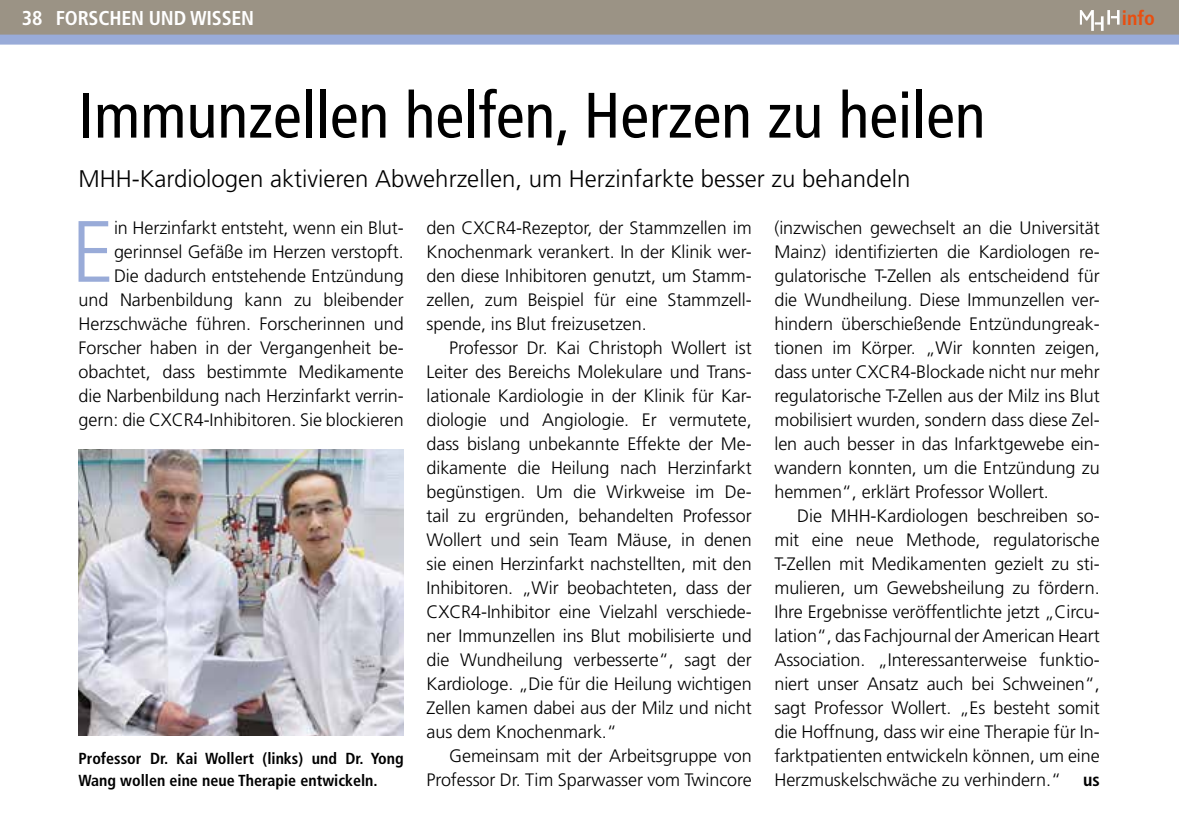
<style>
.page{position:relative;width:1179px;height:823px;background:#fff}
.page>*{position:absolute;margin:0;border:0;box-sizing:border-box;transform-origin:0 0}
.t1{font:300 86.8px "Frutiger";color:#99abd8}
.t2{font:condensed 64px "Frutiger";color:#000}
.t3{font:300 24px "Frutiger";color:#000}
.t4{font:700 condensed 20px "Frutiger";letter-spacing:-.01em;color:#fff}
.t5{font:700 condensed 20px "Frutiger";color:#e94e0f}
.t6{font:300 18px/24px "Frutiger";letter-spacing:-.005em;color:#000;text-align:justify}
.t7{font:700 condensed 16px/22px "Frutiger";color:#000}
.s1{font-weight:700;font-stretch:condensed}
</style>
<div class="page">
<div style="left:0;top:0;width:1178px;height:39px;background:#9b9385"></div>
<div style="left:0;top:35px;width:1178px;height:10px;background:#99abd8"></div>
<img style="left:1079px;top:10px;width:40px;height:21px">
<img style="left:78px;top:449px;width:326px;height:286px">
<p class="t4" style="left:22px;top:6px;width:234px">38 FORSCHEN UND WISSEN</p>
<p class="t5" style="left:1121px;top:6px;width:34px">info</p>
<h2 class="t2" style="left:78px;top:78px;width:908px">Immunzellen helfen, Herzen zu heilen</h2>
<h3 class="t3" style="left:78px;top:165px;width:833px">MHH-Kardiologen aktivieren Abwehrzellen, um Herzinfarkte besser zu behandeln</h3>
<p class="t6" style="left:78px;top:215px;width:327px;text-align:right">in Herzinfarkt entsteht, wenn ein Blut&shy;gerinnsel Gefäße im Herzen verstopft.<br>Die dadurch entstehende Entzündung<br>und Narbenbildung kann zu bleibender Herzschwäche führen. Forscherinnen und Forscher haben in der Vergangenheit be&shy;obachtet, dass bestimmte Medikamente die Narbenbildung nach Herzinfarkt verrin&shy;gern: die CXCR4-Inhibitoren. Sie blockieren</p>
<p class="t6" style="left:426px;top:215px;width:327px">den CXCR4-Rezeptor, der Stammzellen im Knochenmark verankert. In der Klinik wer&shy;den diese Inhibitoren genutzt, um Stamm&shy;zellen, zum Beispiel für eine Stammzell&shy;spende, ins Blut freizusetzen.</p>
<h1 class="t1" style="left:71px;top:202px;width:45px">E</h1>
<p class="t6" style="left:426px;top:335px;width:327px;text-indent:23px">Professor Dr. Kai Christoph Wollert ist Leiter des Bereichs Molekulare und Trans&shy;lationale Kardiologie in der Klinik für Kar&shy;diologie und Angiologie. Er vermutete, dass bislang unbekannte Effekte der Me&shy;dikamente die Heilung nach Herzinfarkt begünstigen. Um die Wirkweise im De&shy;tail zu ergründen, behandelten Professor Wollert und sein Team Mäuse, in denen sie einen Herzinfarkt nachstellten, mit den Inhibitoren. „Wir beobachteten, dass der CXCR4-Inhibitor eine Vielzahl verschiede&shy;ner Immunzellen ins Blut mobilisierte und die Wundheilung verbesserte“, sagt der Kardiologe. „Die für die Heilung wichtigen Zellen kamen dabei aus der Milz und nicht aus dem Knochenmark.“</p>
<p class="t6" style="left:426px;top:743px;width:327px;text-align:right">Gemeinsam mit der Arbeitsgruppe von<br>Professor Dr. Tim Sparwasser vom Twincore</p>
<p class="t7" style="left:78px;top:747px;width:327px">Professor Dr. Kai Wollert (links) und Dr. Yong<br>Wang wollen eine neue Therapie entwickeln.</p>
<p class="t6" style="left:774px;top:215px;width:327px">(inzwischen gewechselt an die Universität Mainz) identifizierten die Kardiologen re&shy;gulatorische T-Zellen als entscheidend für die Wundheilung. Diese Immunzellen ver&shy;hindern überschießende Entzündungreak&shy;tionen im Körper. „Wir konnten zeigen, dass unter CXCR4-Blockade nicht nur mehr regulatorische T-Zellen aus der Milz ins Blut mobilisiert wurden, sondern dass diese Zel&shy;len auch besser in das Infarktgewebe ein&shy;wandern konnten, um die Entzündung zu hemmen“, erklärt Professor Wollert.</p>
<p class="t6" style="left:774px;top:503px;width:327px;text-indent:23px">Die MHH-Kardiologen beschreiben so&shy;mit eine neue Methode, regulatorische T-Zellen mit Medikamenten gezielt zu sti&shy;mulieren, um Gewebsheilung zu fördern.<br>Ihre Ergebnisse veröffentlichte jetzt „Circu&shy;lation“, das Fachjournal der American Heart Association. „Interessanterweise funktio&shy;niert unser Ansatz auch bei Schweinen“, sagt Professor Wollert. „Es besteht somit die Hoffnung, dass wir eine Therapie für In&shy;farktpatienten entwickeln können, um eine Herzmuskelschwäche zu verhindern.“ <span class="s1">us</span></p>
</div>
